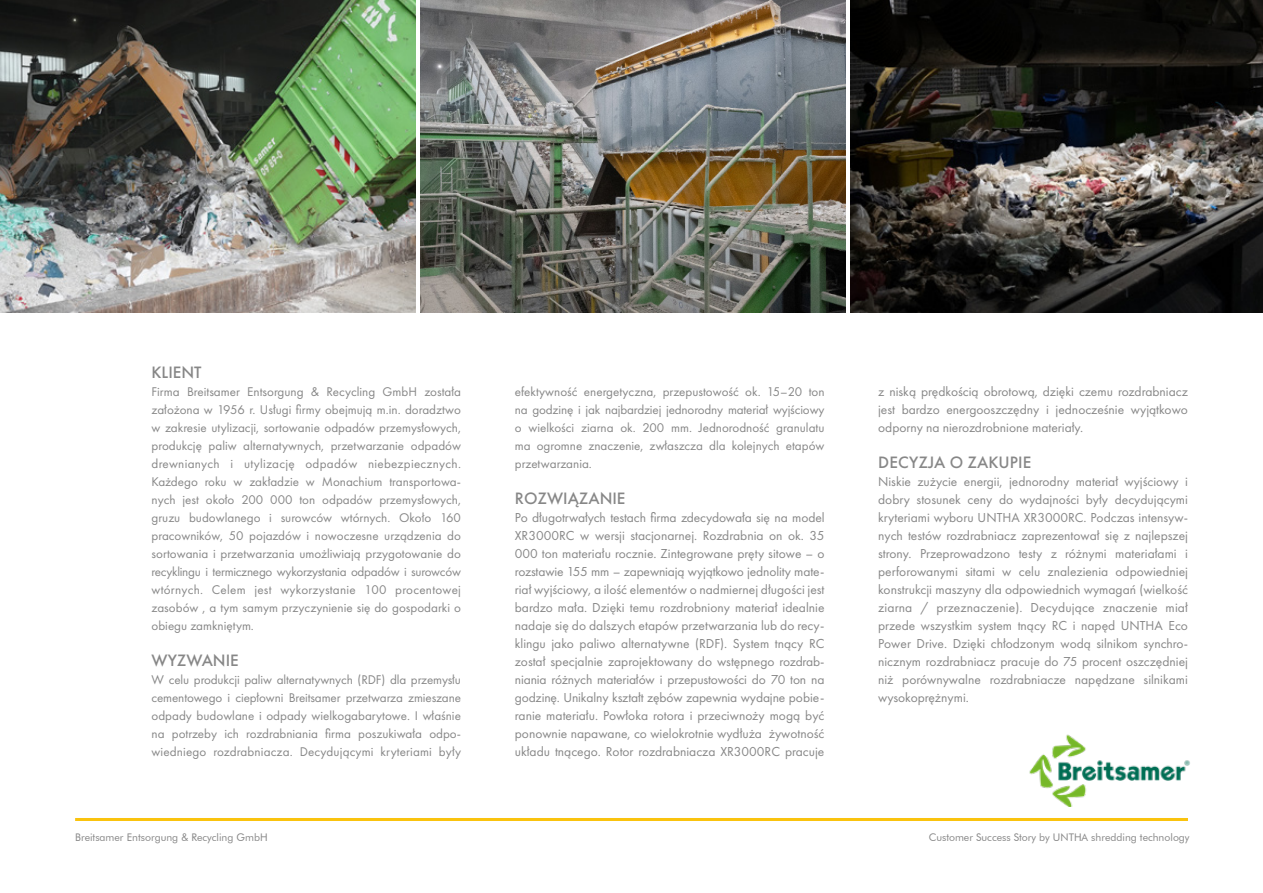
<style>
.page{position:relative;width:1263px;height:893px;background:#fff}
.page>*{position:absolute;margin:0;border:0;box-sizing:border-box;transform-origin:0 0}
.t1{font:500 17.1px "Futura PT";color:#878787}
.t2{font:13.5px/18px "Futura PT";color:#878787;text-align:justify}
.t3{font:13.05px/18px "Futura PT";color:#878787;text-align:justify}
.t4{font:10.5px "Futura BT";color:#878787}
</style>
<div class="page">
<hr style="left:75px;top:818px;width:1113px;height:3px;background:#fac30e">
<img style="left:850px;top:0;width:413px;height:313px">
<img style="left:420px;top:0;width:426px;height:313px">
<img style="left:1029px;top:734px;width:161px;height:72px">
<img style="left:0;top:0;width:416px;height:313px">
<p class="t1" style="left:152px;top:362px;width:52px">KLIENT</p>
<p class="t3" style="left:152px;top:383px;width:311px">Firma Breitsamer Entsorgung &amp; Recycling GmbH została założona w 1956 r. Usługi firmy obejmują m.in. doradztwo w zakresie utylizacji, sortowanie odpadów przemysłowych, produkcję paliw alternatywnych, przetwarzanie odpadów drewnianych i utylizację odpadów niebezpiecznych.<br>Każdego roku w zakładzie w Monachium transportowa&shy;nych jest około 200 000 ton odpadów przemysłowych, gruzu budowlanego i surowców wtórnych. Około 160 pracowników, 50 pojazdów i nowoczesne urządzenia do sortowania i przetwarzania umożliwiają przygotowanie do recyklingu i termicznego wykorzystania odpadów i surowców wtórnych. Celem jest wykorzystanie 100 procentowej zasobów , a tym samym przyczynienie się do gospodarki o obiegu zamkniętym.</p>
<p class="t1" style="left:152px;top:650px;width:89px">WYZWANIE</p>
<p class="t3" style="left:152px;top:671px;width:311px">W celu produkcji paliw alternatywnych (RDF) dla przemysłu cementowego i ciepłowni Breitsamer przetwarza zmieszane odpady budowlane i odpady wielkogabarytowe. I właśnie na potrzeby ich rozdrabniania firma poszukiwała odpo&shy;wiedniego rozdrabniacza. Decydującymi kryteriami były</p>
<p class="t3" style="left:515px;top:383px;width:311px">efektywność energetyczna, przepustowość ok. 15–20 ton na godzinę i jak najbardziej jednorodny materiał wyjściowy o wielkości ziarna ok. 200 mm. Jednorodność granulatu ma ogromne znaczenie, zwłaszcza dla kolejnych etapów przetwarzania.</p>
<p class="t1" style="left:515px;top:488px;width:112px">ROZWIĄZANIE</p>
<p class="t2" style="left:515px;top:508px;width:311px">Po długotrwałych testach firma zdecydowała się na model XR3000RC w wersji stacjonarnej. Rozdrabnia on ok. 35<br>000 ton materiału rocznie. Zintegrowane pręty sitowe – o rozstawie 155 mm – zapewniają wyjątkowo jednolity mate&shy;riał wyjściowy, a ilość elementów o nadmiernej długości jest bardzo mała. Dzięki temu rozdrobniony materiał idealnie nadaje się do dalszych etapów przetwarzania lub do recy&shy;klingu jako paliwo alternatywne (RDF). System tnący RC został specjalnie zaprojektowany do wstępnego rozdrab&shy;niania różnych materiałów i przepustowości do 70 ton na godzinę. Unikalny kształt zębów zapewnia wydajne pobie&shy;ranie materiału. Powłoka rotora i przeciwnoży mogą być ponownie napawane, co wielokrotnie wydłuża żywotność układu tnącego. Rotor rozdrabniacza XR3000RC pracuje</p>
<p class="t2" style="left:878px;top:382px;width:311px">z niską prędkością obrotową, dzięki czemu rozdrabniacz jest bardzo energooszczędny i jednocześnie wyjątkowo odporny na nierozdrobnione materiały.</p>
<p class="t1" style="left:878px;top:452px;width:155px">DECYZJA O ZAKUPIE</p>
<p class="t2" style="left:878px;top:472px;width:311px">Niskie zużycie energii, jednorodny materiał wyjściowy i dobry stosunek ceny do wydajności były decydującymi kryteriami wyboru UNTHA XR3000RC. Podczas intensyw&shy;nych testów rozdrabniacz zaprezentował się z najlepszej strony. Przeprowadzono testy z różnymi materiałami i perforowanymi sitami w celu znalezienia odpowiedniej konstrukcji maszyny dla odpowiednich wymagań (wielkość ziarna / przeznaczenie). Decydujące znaczenie miał przede wszystkim system tnący RC i napęd UNTHA Eco Power Drive. Dzięki chłodzonym wodą silnikom synchro&shy;nicznym rozdrabniacz pracuje do 75 procent oszczędniej niż porównywalne rozdrabniacze napędzane silnikami wysokoprężnymi.</p>
<p class="t4" style="left:75px;top:830px;width:194px">Breitsamer Entsorgung &amp; Recycling GmbH</p>
<p class="t4" style="left:929px;top:830px;width:262px">Customer Success Story by UNTHA shredding technology</p>
</div>
